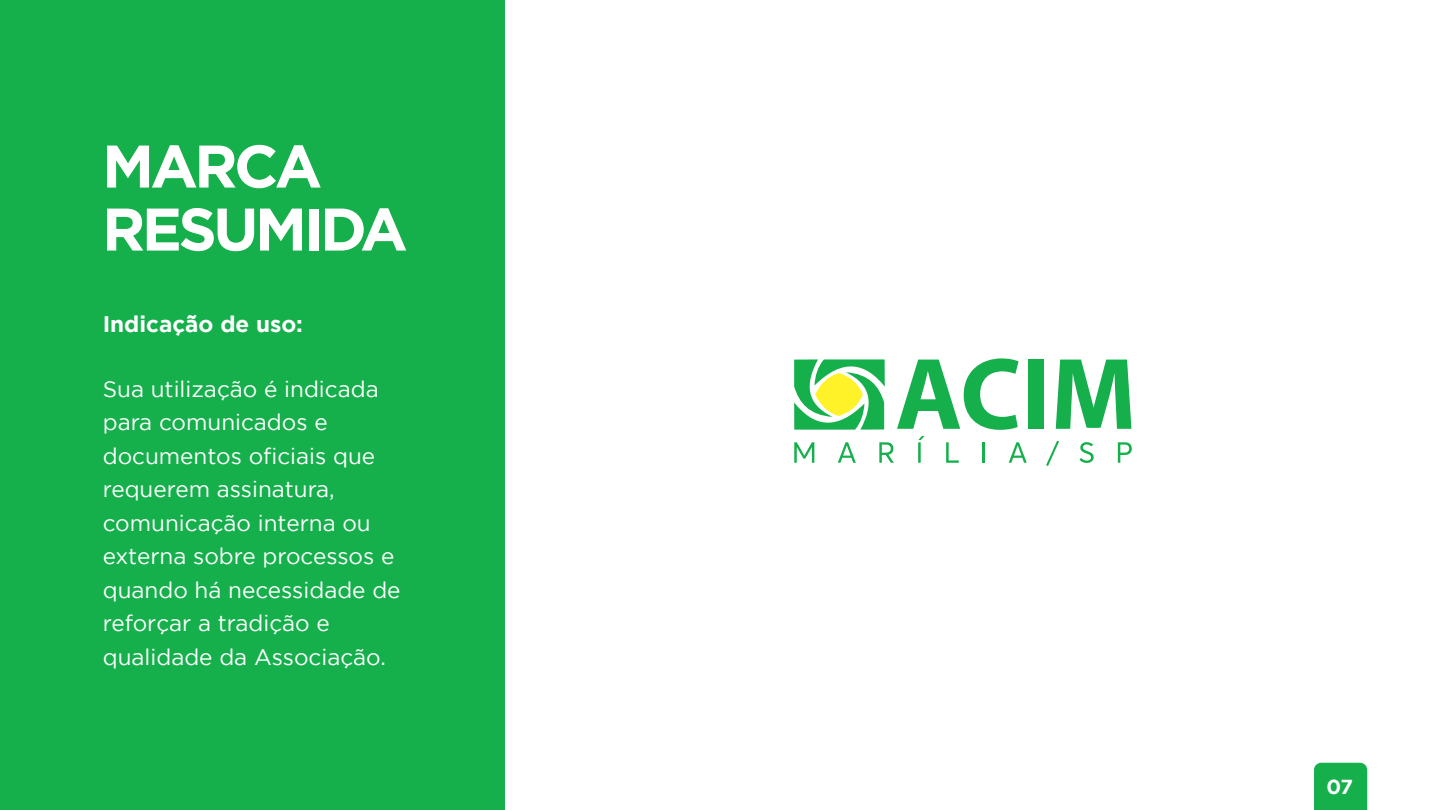
<style>
.page{position:relative;width:1440px;height:810px;background:#fff}
.page>*{position:absolute;margin:0;border:0;box-sizing:border-box;transform-origin:0 0}
.t1{font:700 60px/63px "Gotham";letter-spacing:-.06em;color:#fff}
.t2{font:22.5px/33.5px "Gotham";color:#fff}
.t3{font:700 22.5px "Gotham";color:#fff}
.t4{font:700 20.25px "Gotham";color:#fff}
</style>
<div class="page">
<div style="left:0;top:0;width:505px;height:810px;background:#15b04b"></div>
<div style="left:1314px;top:763px;width:53px;height:47px;background:#15b04b"></div>
<svg style="left:897px;top:358px;width:122px;height:72px"></svg>
<div style="left:1028px;top:360px;width:16px;height:69px;background:#15b04b"></div>
<svg style="left:1056px;top:360px;width:75px;height:69px"></svg>
<svg style="left:794px;top:359px;width:91px;height:71px"></svg>
<svg style="left:794px;top:442px;width:20px;height:21px"></svg>
<svg style="left:838px;top:442px;width:18px;height:21px"></svg>
<svg style="left:879px;top:442px;width:15px;height:21px"></svg>
<svg style="left:918px;top:436px;width:6px;height:27px"></svg>
<svg style="left:946px;top:442px;width:13px;height:21px"></svg>
<hr style="left:983px;top:442px;width:2px;height:21px;background:#15b04b">
<svg style="left:1009px;top:442px;width:18px;height:21px"></svg>
<svg style="left:1046px;top:441px;width:13px;height:25px"></svg>
<svg style="left:1080px;top:442px;width:14px;height:21px"></svg>
<svg style="left:1118px;top:442px;width:14px;height:21px"></svg>
<h1 class="t1" style="left:102px;top:133px;width:307px">MARCA<br>RESUMIDA</h1>
<p class="t3" style="left:103px;top:311px;width:202px">Indicação de uso:</p>
<p class="t2" style="left:103px;top:372px;width:299px">Sua utilização é indicada para comunicados e documentos oficiais que requerem assinatura, comunicação interna ou externa sobre processos e quando há necessidade de reforçar a tradição e qualidade da Associação.</p>
<p class="t4" style="left:1326px;top:775px;width:28px">07</p>
</div>
